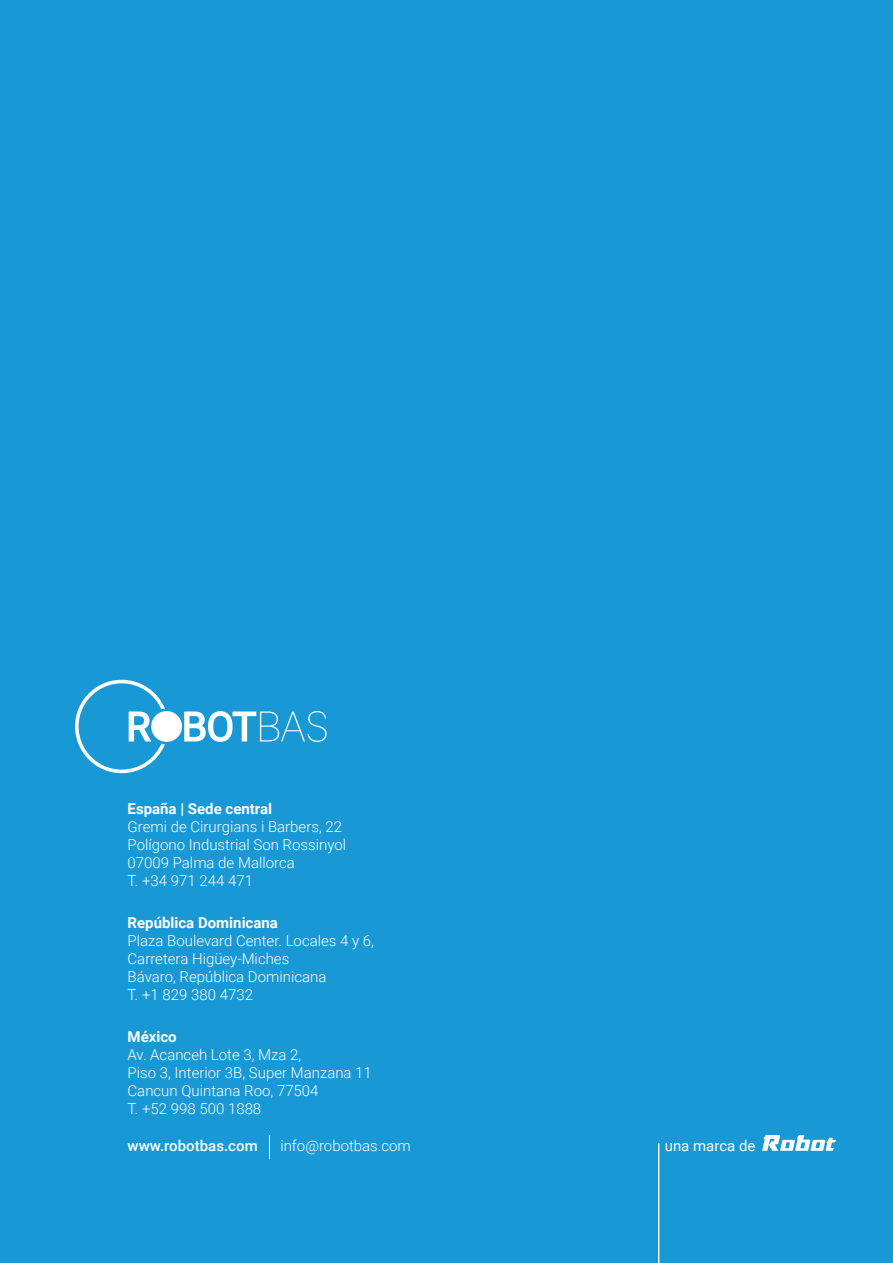
<style>
.page{position:relative;width:893px;height:1263px;background:#1899d6}
.page>*{position:absolute;margin:0;border:0;box-sizing:border-box;transform-origin:0 0}
.t1{font:300 15px/18px "Roboto";color:#fff}
.t2{font:700 15px "Roboto";color:#fff}
.t3{font:500 15px "Roboto";color:#fff}
.t4{font:15px "Roboto";color:#fff}
</style>
<div class="page">
<svg style="left:762px;top:1135px;width:74px;height:16px"></svg>
<hr style="left:658px;top:1143px;width:1px;height:120px;background:#fff">
<div style="left:151px;top:711px;width:31px;height:31px;background:#fff;border-radius:50%"></div>
<svg style="left:184px;top:711px;width:143px;height:31px"></svg>
<svg style="left:75px;top:680px;width:90px;height:93px"></svg>
<svg style="left:269px;top:1135px;width:1px;height:23px"></svg>
<p class="t2" style="left:128px;top:798px;width:146px">España | Sede central</p>
<p class="t1" style="left:128px;top:817px;width:220px">Gremi de Cirurgians i Barbers, 22<br>Polígono Industrial Son Rossinyol<br>07009 Palma de Mallorca<br>T. +34 971 244 471</p>
<p class="t2" style="left:128px;top:912px;width:152px">República Dominicana</p>
<p class="t1" style="left:128px;top:931px;width:248px">Plaza Boulevard Center. Locales 4 y 6,<br>Carretera Higüey-Miches<br>Bávaro, República Dominicana<br>T. +1 829 380 4732</p>
<p class="t2" style="left:128px;top:1026px;width:51px">México</p>
<p class="t1" style="left:128px;top:1045px;width:246px">Av. Acanceh Lote 3, Mza 2,<br>Piso 3, Interior 3B, Super Manzana 11<br>Cancun Quintana Roo, 77504<br>T. +52 998 500 1888</p>
<p class="t3" style="left:128px;top:1135px;width:132px">www.robotbas.com</p>
<p class="t1" style="left:280px;top:1136px;width:132px">info@robotbas.com</p>
<p class="t4" style="left:665px;top:1135px;width:92px">una marca de</p>
</div>
